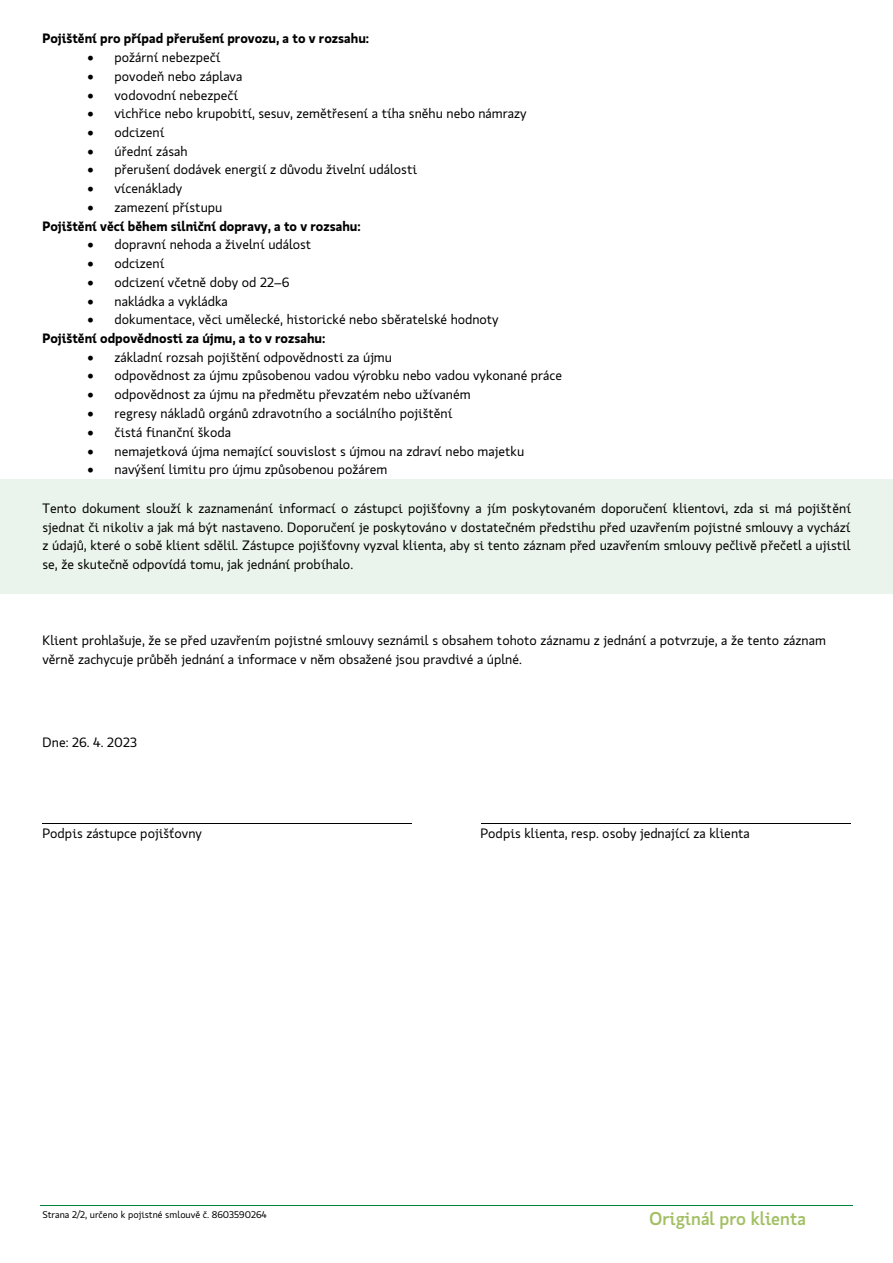
<style>
.page{position:relative;width:893px;height:1263px;background:#fff}
.page>*{position:absolute;margin:0;border:0;box-sizing:border-box;transform-origin:0 0}
.t1{font:500 18px "Koop Pro";color:#a2bf63}
.t2{font:13.5px/18.6px "Koop Pro";color:#000}
.t3{font:700 13.5px/18.6px "Koop Pro";color:#000}
.t4{font:9.75px "Koop Pro";color:#000}
.s1{font-weight:400}
.s2{font-weight:700}
</style>
<div class="page">
<hr style="left:40px;top:1205px;width:813px;height:1px;background:#00843d">
<div style="left:39px;top:498px;width:815px;height:20px;background:#ebf4ec"></div>
<div style="left:0;top:479px;width:854px;height:19px;background:#ebf4ec"></div>
<div style="left:854px;top:479px;width:39px;height:19px;background:#ebf4ec"></div>
<div style="left:0;top:498px;width:39px;height:20px;background:#ebf4ec"></div>
<div style="left:854px;top:498px;width:39px;height:20px;background:#ebf4ec"></div>
<div style="left:39px;top:518px;width:815px;height:19px;background:#ebf4ec"></div>
<div style="left:0;top:518px;width:39px;height:19px;background:#ebf4ec"></div>
<div style="left:854px;top:518px;width:39px;height:19px;background:#ebf4ec"></div>
<div style="left:39px;top:537px;width:815px;height:18px;background:#ebf4ec"></div>
<div style="left:0;top:537px;width:39px;height:18px;background:#ebf4ec"></div>
<div style="left:854px;top:537px;width:39px;height:18px;background:#ebf4ec"></div>
<div style="left:39px;top:555px;width:815px;height:21px;background:#ebf4ec"></div>
<div style="left:0;top:576px;width:854px;height:18px;background:#ebf4ec"></div>
<div style="left:854px;top:576px;width:39px;height:18px;background:#ebf4ec"></div>
<div style="left:0;top:555px;width:39px;height:21px;background:#ebf4ec"></div>
<div style="left:854px;top:555px;width:39px;height:21px;background:#ebf4ec"></div>
<hr style="left:42px;top:823px;width:370px;height:1px;background:#000">
<hr style="left:481px;top:823px;width:369px;height:1px;background:#000">
<p class="t3" style="left:42px;top:29px;width:328px">Pojištění pro případ přerušení provozu, a to v rozsahu:</p>
<p class="t2" style="left:87px;top:47px;width:134px">• požární nebezpečí</p>
<p class="t2" style="left:87px;top:66px;width:157px">• povodeň nebo záplava</p>
<p class="t2" style="left:87px;top:85px;width:152px">• vodovodní nebezpečí</p>
<p class="t2" style="left:87px;top:104px;width:441px">• vichřice nebo krupobití, sesuv, zemětřesení a tíha sněhu nebo námrazy</p>
<p class="t2" style="left:87px;top:122px;width:78px">• odcizení</p>
<p class="t2" style="left:87px;top:141px;width:102px">• úřední zásah</p>
<p class="t2" style="left:87px;top:160px;width:331px">• přerušení dodávek energií z důvodu živelní události</p>
<p class="t2" style="left:87px;top:179px;width:96px">• vícenáklady</p>
<p class="t3" style="left:42px;top:197px;width:320px;text-indent:45px">• <span class="s1">zamezení přístupu<br></span>Pojištění věcí během silniční dopravy, a to v rozsahu:</p>
<p class="t2" style="left:87px;top:235px;width:225px">• dopravní nehoda a živelní událost</p>
<p class="t2" style="left:87px;top:253px;width:78px">• odcizení</p>
<p class="t2" style="left:87px;top:272px;width:203px">• odcizení včetně doby od 22–6</p>
<p class="t2" style="left:87px;top:291px;width:142px">• nakládka a vykládka</p>
<p class="t2" style="left:42px;top:310px;width:458px;text-indent:45px">• dokumentace, věci umělecké, historické nebo sběratelské hodnoty<br><span class="s2">Pojištění odpovědnosti za újmu, a to v rozsahu:</span></p>
<p class="t2" style="left:87px;top:347px;width:306px">• základní rozsah pojištění odpovědnosti za újmu</p>
<p class="t2" style="left:87px;top:366px;width:476px">• odpovědnost za újmu způsobenou vadou výrobku nebo vadou vykonané práce</p>
<p class="t2" style="left:87px;top:385px;width:385px">• odpovědnost za újmu na předmětu převzatém nebo užívaném</p>
<p class="t2" style="left:87px;top:403px;width:366px">• regresy nákladů orgánů zdravotního a sociálního pojištění</p>
<p class="t2" style="left:87px;top:422px;width:145px">• čistá finanční škoda</p>
<p class="t2" style="left:87px;top:441px;width:438px">• nemajetková újma nemající souvislost s újmou na zdraví nebo majetku</p>
<p class="t2" style="left:87px;top:460px;width:301px">• navýšení limitu pro újmu způsobenou požárem</p>
<p class="t2" style="left:42px;top:498px;width:810px;text-align:justify">Tento dokument slouží k zaznamenání informací o zástupci pojišťovny a jím poskytovaném doporučení klientovi, zda si má pojištění sjednat či nikoliv a jak má být nastaveno. Doporučení je poskytováno v dostatečném předstihu před uzavřením pojistné smlouvy a vychází z údajů, které o sobě klient sdělil. Zástupce pojišťovny vyzval klienta, aby si tento záznam před uzavřením smlouvy pečlivě přečetl a ujistil se, že skutečně odpovídá tomu, jak jednání probíhalo.</p>
<p class="t2" style="left:42px;top:630px;width:785px">Klient prohlašuje, že se před uzavřením pojistné smlouvy seznámil s obsahem tohoto záznamu z jednání a potvrzuje, a že tento záznam věrně zachycuje průběh jednání a informace v něm obsažené jsou pravdivé a úplné.</p>
<p class="t2" style="left:42px;top:732px;width:96px">Dne: 26. 4. 2023</p>
<p class="t2" style="left:42px;top:823px;width:161px">Podpis zástupce pojišťovny</p>
<p class="t2" style="left:481px;top:823px;width:271px">Podpis klienta, resp. osoby jednající za klienta</p>
<p class="t4" style="left:42px;top:1208px;width:226px">Strana 2/2, určeno k pojistné smlouvě č. 8603590264</p>
<h1 class="t1" style="left:649px;top:1207px;width:158px">Originál pro klienta</h1>
</div>
